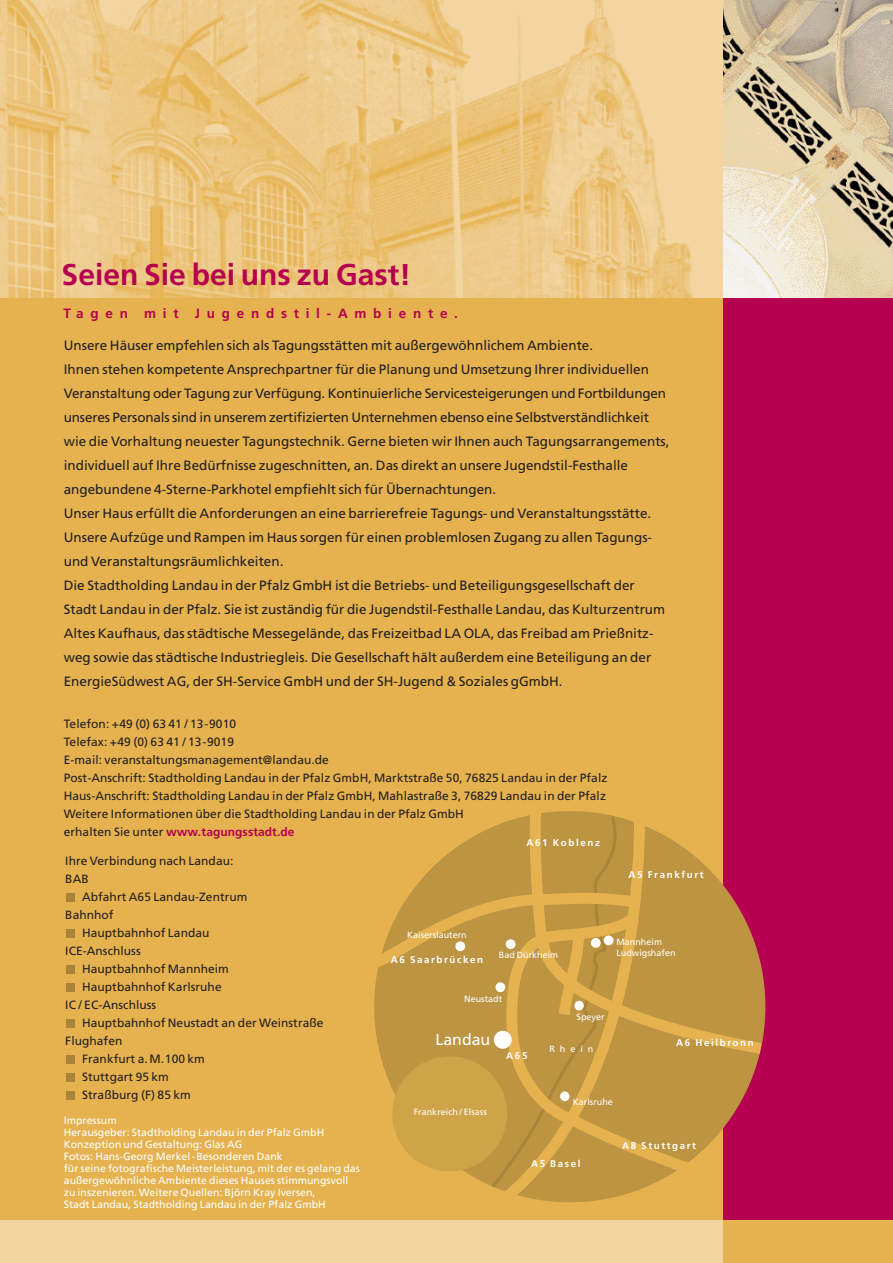
<style>
.page{position:relative;width:893px;height:1263px;background:#fff}
.page>*{position:absolute;margin:0;border:0;box-sizing:border-box;transform-origin:0 0}
.t1{font:700 30px "Frutiger";color:#b5014f}
.t2{font:15.9px "Frutiger";color:#fff}
.t3{font:13.5px/24px "Frutiger";color:#231f20}
.t4{font:700 13.5px "Frutiger";letter-spacing:.5em;color:#b5014f}
.t5{font:12px/18px "Frutiger";letter-spacing:.005em;color:#231f20}
.t6{font:10.5px/12px "Frutiger";letter-spacing:.005em;color:#fff}
.t7{font:700 9.75px "Frutiger";letter-spacing:.165em;color:#fff}
.t8{font:9px/10.6px "Frutiger";color:#fff}
.s1{font-weight:700;color:#b5014f}
</style>
<div class="page">
<div style="left:723px;top:0;width:170px;height:1263px;background:#b5014f"></div>
<img style="left:723px;top:0;width:170px;height:298px">
<div style="left:723px;top:1220px;width:170px;height:43px;background:#e5b24f"></div>
<div style="left:0;top:298px;width:723px;height:965px;background:#e5b24f"></div>
<svg style="left:0;top:0;width:723px;height:298px;background:#edc886"></svg>
<div style="left:0;top:1220px;width:723px;height:43px;background:#f1d5a1"></div>
<div style="left:67px;top:893px;width:8px;height:8px;background:#aa8539"></div>
<div style="left:67px;top:929px;width:8px;height:8px;background:#aa8539"></div>
<div style="left:67px;top:965px;width:8px;height:8px;background:#aa8539"></div>
<div style="left:67px;top:983px;width:8px;height:8px;background:#aa8539"></div>
<div style="left:67px;top:1019px;width:8px;height:8px;background:#aa8539"></div>
<div style="left:67px;top:1055px;width:8px;height:8px;background:#aa8539"></div>
<div style="left:67px;top:1073px;width:8px;height:8px;background:#aa8539"></div>
<div style="left:67px;top:1091px;width:8px;height:8px;background:#aa8539"></div>
<div style="left:374px;top:811px;width:391px;height:391px;background:#bd9442;border-radius:50%"></div>
<svg style="left:490px;top:1149px;width:160px;height:54px"></svg>
<svg style="left:501px;top:1061px;width:204px;height:122px"></svg>
<svg style="left:560px;top:1091px;width:9px;height:10px"></svg>
<div style="left:392px;top:1056px;width:115px;height:115px;background:#cfa348;border-radius:50%"></div>
<svg style="left:374px;top:811px;width:392px;height:250px"></svg>
<h1 class="t1" style="left:62px;top:262px;width:351px">Seien Sie bei uns zu Gast!</h1>
<p class="t4" style="left:63px;top:307px;width:396px">Tagen mit Jugendstil-Ambiente.</p>
<p class="t3" style="left:64px;top:335px;width:607px">Unsere Häuser empfehlen sich als Tagungsstätten mit außergewöhnlichem Ambiente.<br>Ihnen stehen kompetente Ansprechpartner für die Planung und Umsetzung Ihrer individuellen Veranstaltung oder Tagung zur Verfügung. Kontinuierliche Servicesteigerungen und Fortbildungen unseres Personals sind in unserem zertifizierten Unternehmen ebenso eine Selbstverständlichkeit wie die Vorhaltung neuester Tagungstechnik. Gerne bieten wir Ihnen auch Tagungsarrangements, individuell auf Ihre Bedürfnisse zugeschnitten, an. Das direkt an unsere Jugendstil-Festhalle angebundene 4-Sterne-Parkhotel empfiehlt sich für Übernachtungen.<br>Unser Haus erfüllt die Anforderungen an eine barrierefreie Tagungs- und Veranstaltungsstätte.<br>Unsere Aufzüge und Rampen im Haus sorgen für einen problemlosen Zugang zu allen Tagungs&shy;und Veranstaltungsräumlichkeiten.<br>Die Stadtholding Landau in der Pfalz GmbH ist die Betriebs- und Beteiligungsgesellschaft der Stadt Landau in der Pfalz. Sie ist zuständig für die Jugendstil-Festhalle Landau, das Kulturzentrum Altes Kaufhaus, das städtische Messegelände, das Freizeitbad LA OLA, das Freibad am Prießnitz&shy;weg sowie das städtische Industriegleis. Die Gesellschaft hält außerdem eine Beteiligung an der EnergieSüdwest AG, der SH-Service GmbH und der SH-Jugend &amp; Soziales gGmbH.</p>
<p class="t5" style="left:64px;top:716px;width:545px">Telefon: +49 (0) 63 41 / 13-9010<br>Telefax: +49 (0) 63 41 / 13-9019<br>E-mail: veranstaltungsmanagement@landau.de<br>Post-Anschrift: Stadtholding Landau in der Pfalz GmbH, Marktstraße 50, 76825 Landau in der Pfalz Haus-Anschrift: Stadtholding Landau in der Pfalz GmbH, Mahlastraße 3, 76829 Landau in der Pfalz Weitere Informationen über die Stadtholding Landau in der Pfalz GmbH<br>erhalten Sie unter <span class="s1">www.tagungsstadt.de</span></p>
<p class="t7" style="left:526px;top:839px;width:75px">A61 Koblenz</p>
<p class="t5" style="left:65px;top:853px;width:170px">Ihre Verbindung nach Landau:<br>BAB</p>
<p class="t5" style="left:82px;top:889px;width:167px">Abfahrt A65 Landau-Zentrum</p>
<p class="t5" style="left:65px;top:907px;width:50px">Bahnhof</p>
<p class="t5" style="left:82px;top:925px;width:129px">Hauptbahnhof Landau</p>
<p class="t5" style="left:65px;top:943px;width:77px">ICE-Anschluss</p>
<p class="t5" style="left:82px;top:961px;width:148px">Hauptbahnhof Mannheim</p>
<p class="t5" style="left:82px;top:979px;width:141px">Hauptbahnhof Karlsruhe</p>
<p class="t5" style="left:65px;top:997px;width:92px">IC / EC-Anschluss</p>
<p class="t5" style="left:82px;top:1015px;width:243px">Hauptbahnhof Neustadt an der Weinstraße</p>
<p class="t5" style="left:65px;top:1033px;width:59px">Flughafen</p>
<p class="t5" style="left:82px;top:1051px;width:124px">Frankfurt a. M.100 km</p>
<p class="t5" style="left:82px;top:1069px;width:88px">Stuttgart 95 km</p>
<p class="t5" style="left:82px;top:1087px;width:110px">Straßburg (F) 85 km</p>
<p class="t6" style="left:64px;top:1115px;width:298px">Impressum<br>Herausgeber: Stadtholding Landau in der Pfalz GmbH Konzeption und Gestaltung: Glas AG<br>Fotos: Hans-Georg Merkel-Besonderen Dank<br>für seine fotografische Meisterleistung, mit der es gelang das außergewöhnliche Ambiente dieses Hauses stimmungsvoll zu inszenieren. Weitere Quellen: Björn Kray Iversen,<br>Stadt Landau, Stadtholding Landau in der Pfalz GmbH</p>
<p class="t7" style="left:628px;top:870px;width:77px">A5 Frankfurt</p>
<p class="t8" style="left:407px;top:930px;width:61px">Kaiserslautern</p>
<p class="t8" style="left:499px;top:951px;width:61px">Bad Dürkheim</p>
<p class="t8" style="left:464px;top:994px;width:40px">Neustadt</p>
<p class="t7" style="left:391px;top:955px;width:94px">A6 Saarbrücken</p>
<p class="t8" style="left:577px;top:1012px;width:30px">Speyer</p>
<p class="t2" style="left:435px;top:1033px;width:56px">Landau</p>
<p class="t7" style="left:506px;top:1052px;width:23px">A65</p>
<p class="t8" style="left:549px;top:1044px;width:46px">Rhein</p>
<p class="t8" style="left:616px;top:937px;width:61px">Mannheim<br>Ludwigshafen</p>
<p class="t7" style="left:676px;top:1038px;width:79px">A6 Heilbronn</p>
<p class="t8" style="left:414px;top:1107px;width:75px">Frankreich / Elsass</p>
<p class="t8" style="left:573px;top:1097px;width:42px">Karlsruhe</p>
<p class="t7" style="left:531px;top:1160px;width:51px">A5 Basel</p>
<p class="t7" style="left:622px;top:1141px;width:75px">A8 Stuttgart</p>
</div>
